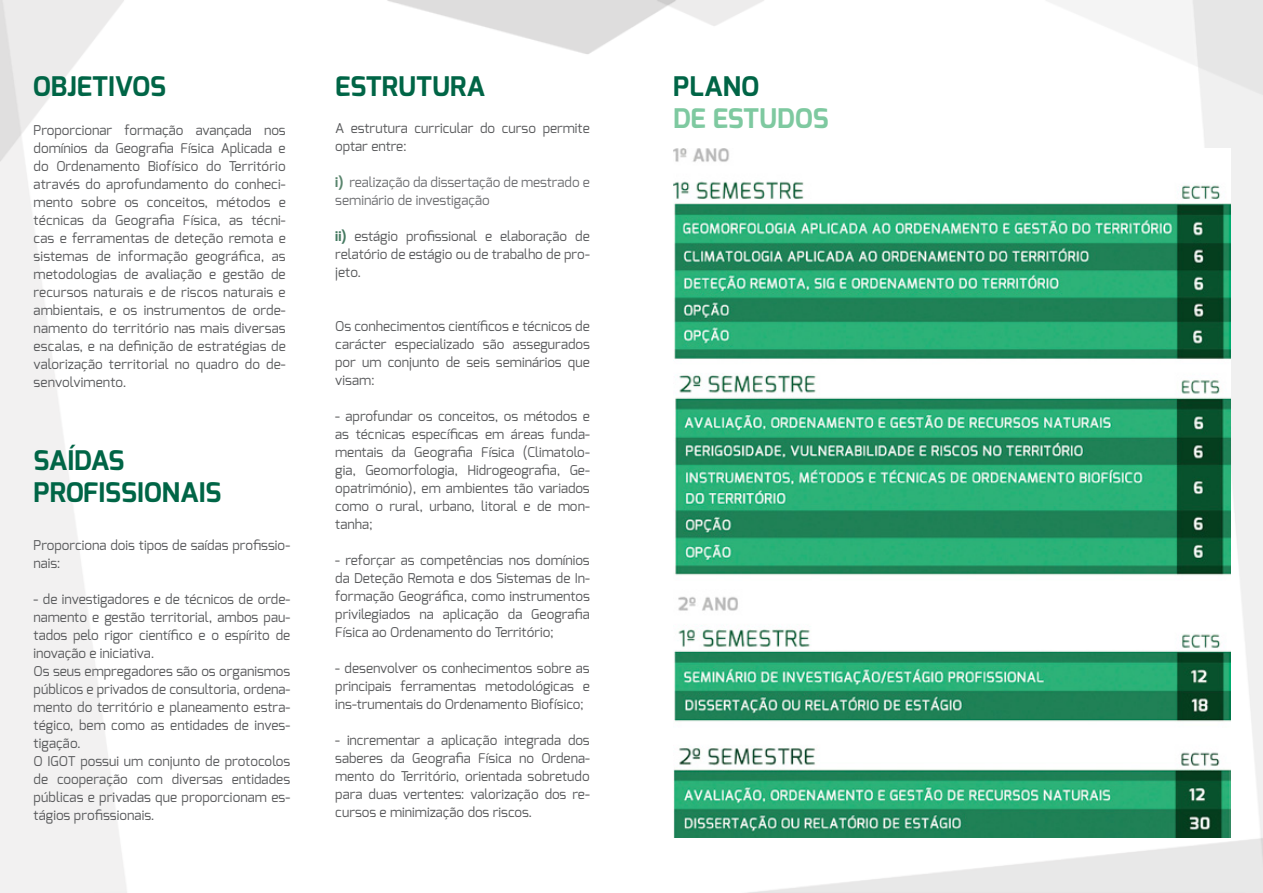
<style>
.page{position:relative;width:1263px;height:893px;background:#fff}
.page>*{position:absolute;margin:0;border:0;box-sizing:border-box;transform-origin:0 0}
.t1{font:700 27px/32.4px "Exo";color:#006546}
.t2{font:700 27px "Exo";letter-spacing:-.005em;color:#7ec9a0}
.t3{font:13.5px/18px "Exo";color:#58595b;text-align:justify}
.t4{font:13.5px/18px "Exo";color:#6d6e71}
.s1{font-weight:700;color:#59856d}
.s2{font-weight:700;color:#447960}
</style>
<div class="page">
<img style="left:0;top:0;width:1263px;height:893px">
<img style="left:673px;top:149px;width:557px;height:688px">
<h1 class="t1" style="left:33px;top:70px;width:117px">OBJETIVOS</h1>
<p class="t3" style="left:34px;top:121px;width:254px">Proporcionar formação avançada nos domínios da Geografia Física Aplicada e do Ordenamento Biofísico do Território através do aprofundamento do conheci&shy;mento sobre os conceitos, métodos e técnicas da Geografia Física, as técni&shy;cas e ferramentas de deteção remota e sistemas de informação geográfica, as metodologias de avaliação e gestão de recursos naturais e de riscos naturais e ambientais, e os instrumentos de orde&shy;namento do território nas mais diversas escalas, e na definição de estratégias de valorização territorial no quadro do de&shy;senvolvimento.</p>
<h1 class="t1" style="left:34px;top:444px;width:189px">SAÍDAS<br>PROFISSIONAIS</h1>
<p class="t3" style="left:34px;top:537px;width:258px">Proporciona dois tipos de saídas profissio&shy;nais:</p>
<p class="t3" style="left:34px;top:591px;width:258px;text-align:left">- de investigadores e de técnicos de orde&shy;namento e gestão territorial, ambos pau&shy;tados pelo rigor científico e o espírito de inovação e iniciativa.<br>Os seus empregadores são os organismos públicos e privados de consultoria, ordena&shy;mento do território e planeamento estra&shy;tégico, bem como as entidades de inves&shy;tigação.<br>O IGOT possui um conjunto de protocolos de cooperação com diversas entidades públicas e privadas que proporcionam es&shy;tágios profissionais.</p>
<h1 class="t1" style="left:335px;top:70px;width:64px">ESTRUT</h1>
<h1 class="t1" style="left:432px;top:70px;width:55px">URA</h1>
<p class="t3" style="left:335px;top:119px;width:256px">A estrutura curricular do curso permite optar entre:</p>
<p class="t4" style="left:335px;top:173px;width:256px"><span class="s1">I)</span> realização da dissertação de mestrado e seminário de investigação</p>
<p class="t3" style="left:335px;top:227px;width:256px"><span class="s2">II)</span> estágio profissional e elaboração de relatório de estágio ou de trabalho de pro&shy;jeto.</p>
<p class="t3" style="left:335px;top:317px;width:256px">Os conhecimentos científicos e técnicos de carácter especializado são assegurados por um conjunto de seis seminários que visam:</p>
<p class="t3" style="left:335px;top:407px;width:256px">- aprofundar os conceitos, os métodos e as técnicas específicas em áreas funda&shy;mentais da Geografia Física (Climatolo&shy;gia, Geomorfologia, Hidrogeografia, Ge&shy;opatrimónio), em ambientes tão variados como o rural, urbano, litoral e de mon&shy;tanha;</p>
<p class="t3" style="left:335px;top:551px;width:256px">- reforçar as competências nos domínios da Deteção Remota e dos Sistemas de In&shy;formação Geográfica, como instrumentos privilegiados na aplicação da Geografia Física ao Ordenamento do Território;</p>
<p class="t3" style="left:335px;top:659px;width:256px">- desenvolver os conhecimentos sobre as principais ferramentas metodológicas e ins-trumentais do Ordenamento Biofísico;</p>
<p class="t3" style="left:335px;top:731px;width:256px">- incrementar a aplicação integrada dos saberes da Geografia Física no Ordena&shy;mento do Território, orientada sobretudo para duas vertentes: valorização dos re&shy;cursos e minimização dos riscos.</p>
<h1 class="t1" style="left:673px;top:70px;width:87px">PLANO</h1>
<h1 class="t2" style="left:673px;top:101px;width:157px">DE ESTUDOS</h1>
</div>
